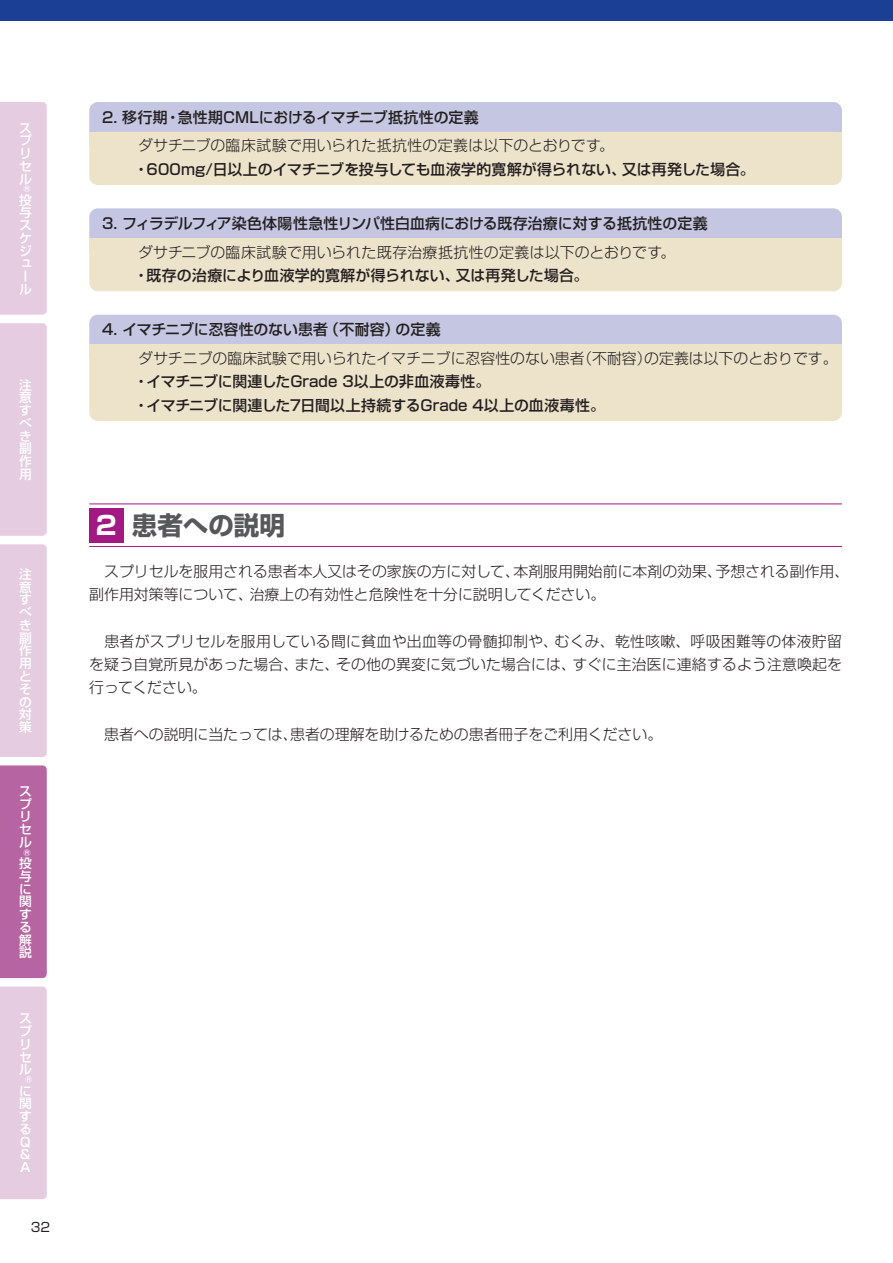
<style>
.page{position:relative;width:893px;height:1263px;background:#fff}
.page>*{position:absolute;margin:0;border:0;box-sizing:border-box;transform-origin:0 0}
.t1{font:700 25.5px "Shin Go Pro";color:#57585a}
.t2{font:300 14.85px/23.4px "Shin Go Pro";color:#231f20}
.t3{font:500 14.85px/23.4px "Shin Go Pro";color:#231f20}
.t4{font:500 12.75px/12.8px "Shin Go Pro";color:#fff;text-align:justify}
.t5{font:12.75px "Shin Go Pro";color:#231f20}
.t6{font:500 8.25px "Shin Go Pro";color:#fff}
.s1{color:#fff}
</style>
<div class="page">
<div style="left:0;top:323px;width:47px;height:213px;background:#e5cce1"></div>
<div style="left:0;top:544px;width:47px;height:213px;background:#e5cce1"></div>
<div style="left:0;top:765px;width:47px;height:213px;background:#b765a2"></div>
<div style="left:0;top:986px;width:47px;height:213px;background:#e5cce1"></div>
<div style="left:0;top:0;width:893px;height:20px;background:#1b3f94"></div>
<div style="left:0;top:102px;width:47px;height:213px;background:#e5cce1"></div>
<hr style="left:89px;top:503px;width:753px;height:1px;background:#a31984">
<hr style="left:89px;top:546px;width:753px;height:1px;background:#a31984">
<div style="left:89px;top:508px;width:34px;height:34px;background:#a31984"></div>
<div style="left:89px;top:102px;width:753px;height:40px;background:#c5c6e1;border-radius:9px"></div>
<div style="left:89px;top:132px;width:753px;height:53px;background:#ede3cb;border-radius:9px"></div>
<div style="left:89px;top:132px;width:753px;height:15px;background:#ede3cb"></div>
<div style="left:89px;top:208px;width:753px;height:41px;background:#c5c6e1;border-radius:9px"></div>
<div style="left:89px;top:238px;width:753px;height:53px;background:#ede3cb;border-radius:9px"></div>
<div style="left:89px;top:238px;width:753px;height:15px;background:#ede3cb"></div>
<div style="left:89px;top:315px;width:753px;height:40px;background:#c5c6e1;border-radius:9px"></div>
<div style="left:89px;top:344px;width:753px;height:77px;background:#ede3cb;border-radius:9px"></div>
<div style="left:89px;top:344px;width:753px;height:15px;background:#ede3cb"></div>
<p class="t4" style="left:19px;top:120px;width:14px;text-align:left">スプリセル</p>
<p class="t6" style="left:23px;top:182px;width:9px">®</p>
<p class="t4" style="left:19px;top:192px;width:14px;text-align:left">投与スケジュール</p>
<p class="t4" style="left:19px;top:377px;width:14px">注意すべき副作用</p>
<p class="t4" style="left:19px;top:566px;width:14px">注意すべき副作用とその対策</p>
<p class="t4" style="left:19px;top:783px;width:14px;text-align:left">スプリセル</p>
<p class="t6" style="left:23px;top:846px;width:9px">®</p>
<p class="t4" style="left:19px;top:855px;width:14px">投与に関する解説</p>
<p class="t4" style="left:19px;top:1011px;width:14px;text-align:left">スプリセル</p>
<p class="t6" style="left:25px;top:1073px;width:9px">®</p>
<p class="t4" style="left:19px;top:1083px;width:13px">に関するQ &amp; A</p>
<p class="t5" style="left:31px;top:1216px;width:21px">32</p>
<p class="t3" style="left:102px;top:103px;width:378px">2. 移行期・急性期CMLにおけるイマチニブ抵抗性の定義</p>
<p class="t2" style="left:123px;top:132px;width:492px">　ダサチニブの臨床試験で用いられた抵抗性の定義は以下のとおりです。</p>
<p class="t3" style="left:134px;top:156px;width:622px">・600mg/日以上のイマチニブを投与しても血液学的寛解が得られない、又は再発した場合。</p>
<p class="t3" style="left:102px;top:210px;width:607px">3. フィラデルフィア染色体陽性急性リンパ性白血病における既存治療に対する抵抗性の定義</p>
<p class="t2" style="left:123px;top:238px;width:553px">　ダサチニブの臨床試験で用いられた既存治療抵抗性の定義は以下のとおりです。</p>
<p class="t3" style="left:134px;top:262px;width:456px">・既存の治療により血液学的寛解が得られない、又は再発した場合。</p>
<p class="t3" style="left:102px;top:316px;width:340px">4. イマチニブに忍容性のない患者（不耐容）の定義</p>
<p class="t2" style="left:123px;top:345px;width:716px">　ダサチニブの臨床試験で用いられたイマチニブに忍容性のない患者（不耐容）の定義は以下のとおりです。</p>
<p class="t3" style="left:134px;top:368px;width:472px">・イマチニブに関連したGrade 3以上の非血液毒性。<br>・イマチニブに関連した7日間以上持続するGrade 4以上の血液毒性。</p>
<h1 class="t1" style="left:96px;top:505px;width:190px"><span class="s1">2</span> 患者への説明</h1>
<p class="t2" style="left:89px;top:557px;width:762px">　スプリセルを服用される患者本人又はその家族の方に対して、本剤服用開始前に本剤の効果、予想される副作用、副作用対策等について、治療上の有効性と危険性を十分に説明してください。</p>
<p class="t2" style="left:89px;top:627px;width:754px;text-align:justify">　患者がスプリセルを服用している間に貧血や出血等の骨髄抑制や、むくみ、乾性咳嗽、呼吸困難等の体液貯留を疑う自覚所見があった場合、また、その他の異変に気づいた場合には、すぐに主治医に連絡するよう注意喚起を行ってください。</p>
<p class="t2" style="left:89px;top:721px;width:574px">　患者への説明に当たっては、患者の理解を助けるための患者冊子をご利用ください。</p>
</div>
